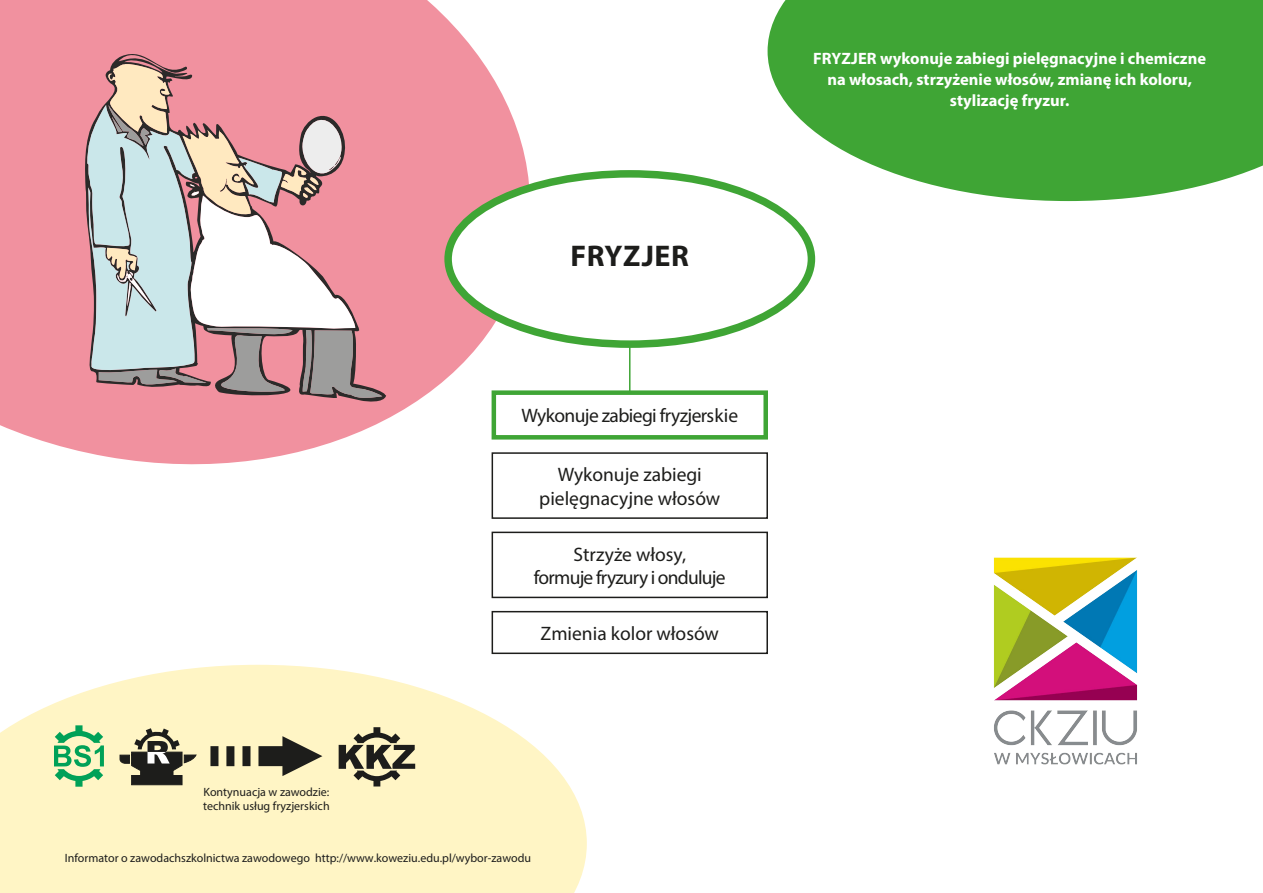
<style>
.page{position:relative;width:1263px;height:893px;background:#fff}
.page>*{position:absolute;margin:0;border:0;box-sizing:border-box;transform-origin:0 0}
.zawod_lewa{font:700 30px "Myriad Pro";letter-spacing:.02em;color:#1d1d1b}
.schematy_podst{font:19.5px "Myriad Pro";color:#1d1d1b}
.schematy_podst-2{font:19.5px "Myriad Pro";letter-spacing:-.03em;color:#1d1d1b}
.schematy_podst-3{font:19.5px "Myriad Pro";letter-spacing:-.04em;color:#1d1d1b}
.zawod_opis_lewa{font:700 16.5px/21px "Myriad Pro";color:#fff;text-align:center}
.t1{font:12px "Myriad Pro";color:#1c1c1b}
.kontynuacja{font:12px/14.4px "Myriad Pro";color:#1d1d1b}
</style>
<div class="page">
<svg style="left:0;top:665px;width:587px;height:228px;fill:#fff5c5"></svg>
<svg style="left:0;top:0;width:554px;height:493px;fill:#f1919f"></svg>
<svg style="left:767px;top:0;width:496px;height:201px;fill:#3fa535"></svg>
<hr style="left:629px;top:322px;width:1px;height:81px;background:#3fa535">
<div style="left:448px;top:174px;width:363px;height:170px;background:#fff;border-radius:50%"></div>
<div style="left:444px;top:170px;width:371px;height:178px;border:8px solid #3fa535;border-radius:50%"></div>
<div style="left:492px;top:452px;width:276px;height:67px;border:2px solid #1d1d1b"></div>
<div style="left:494px;top:393px;width:272px;height:44px;background:#fff"></div>
<div style="left:492px;top:390px;width:276px;height:50px;border:4px solid #3fa535"></div>
<div style="left:492px;top:532px;width:276px;height:66px;border:2px solid #1d1d1b"></div>
<div style="left:492px;top:611px;width:276px;height:43px;border:2px solid #1d1d1b"></div>
<svg style="left:85px;top:54px;width:301px;height:348px;fill:#f1919f"></svg>
<svg style="left:87px;top:62px;width:295px;height:338px"></svg>
<svg style="left:120px;top:728px;width:76px;height:57px"></svg>
<svg style="left:210px;top:736px;width:112px;height:40px"></svg>
<svg style="left:339px;top:727px;width:76px;height:59px"></svg>
<svg style="left:54px;top:725px;width:50px;height:62px"></svg>
<img style="left:993px;top:557px;width:145px;height:208px">
<p class="zawod_lewa" style="left:570px;top:236px;width:120px">FRYZJER</p>
<p class="schematy_podst-2" style="left:521px;top:404px;width:218px">Wykonuje zabiegi fryzjerskie</p>
<p class="schematy_podst" style="left:558px;top:463px;width:146px">Wykonuje zabiegi</p>
<p class="schematy_podst" style="left:539px;top:486px;width:182px">pielęgnacyjne włosów</p>
<p class="kontynuacja" style="left:203px;top:784px;width:128px">Kontynuacja w zawodzie: technik usług fryzjerskich</p>
<p class="schematy_podst" style="left:573px;top:542px;width:114px">Strzyże włosy,</p>
<p class="schematy_podst-3" style="left:534px;top:565px;width:193px">formuje fryzury i onduluje</p>
<p class="schematy_podst" style="left:541px;top:621px;width:180px">Zmienia kolor włosów</p>
<p class="t1" style="left:65px;top:850px;width:468px">Informator o zawodachszkolnictwa zawodowego http://www.koweziu.edu.pl/wybor-zawodu</p>
<p class="zawod_opis_lewa" style="left:813px;top:47px;width:394px">FRYZJER wykonuje zabiegi pielęgnacyjne i chemiczne na włosach, strzyżenie włosów, zmianę ich koloru, stylizację fryzur.</p>
</div>
